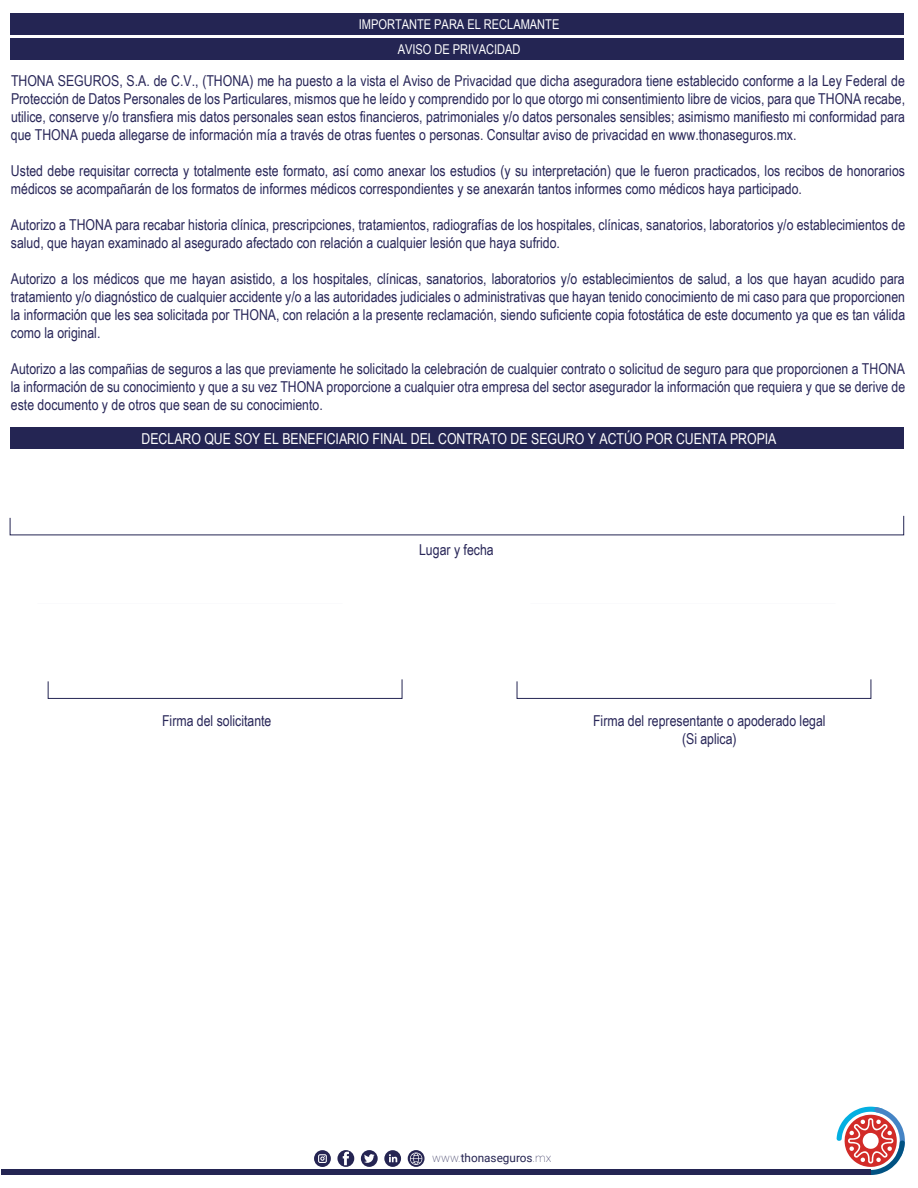
<style>
.page{position:relative;width:918px;height:1188px;background:#fff}
.page>*{position:absolute;margin:0;border:0;box-sizing:border-box;transform-origin:0 0}
.t1{font:15px/18px "Arial Narrow";color:#282658;text-align:justify}
.t2{font:15px "Arial Narrow";color:#fff}
.t3{font:13.5px/25px "Arial Narrow";color:#fff;text-align:center}
.t4{font:11.7px "Roboto";color:#252452}
.s1{font-weight:100}
</style>
<div class="page">
<div style="left:10px;top:13px;width:894px;height:22px;background:#242553"></div>
<div style="left:10px;top:427px;width:894px;height:22px;background:#242553"></div>
<div style="left:10px;top:38px;width:894px;height:22px;background:#242553"></div>
<svg style="left:48px;top:679px;width:354px;height:20px"></svg>
<svg style="left:10px;top:515px;width:894px;height:20px"></svg>
<svg style="left:517px;top:679px;width:354px;height:20px"></svg>
<svg style="left:337px;top:1150px;width:17px;height:17px"></svg>
<svg style="left:361px;top:1150px;width:17px;height:17px"></svg>
<svg style="left:384px;top:1150px;width:17px;height:17px"></svg>
<svg style="left:408px;top:1150px;width:17px;height:17px"></svg>
<div style="left:314px;top:1150px;width:17px;height:17px;background:#252452;border-radius:50%"></div>
<svg style="left:318px;top:1154px;width:9px;height:9px"></svg>
<div style="left:1px;top:1170px;width:870px;height:5px;background:#242553"></div>
<svg style="left:837px;top:1107px;width:68px;height:68px"></svg>
<p class="t3" style="left:359px;top:11px;width:202px">IMPORTANTE PARA EL RECLAMANTE<br>AVISO DE PRIVACIDAD</p>
<p class="t1" style="left:11px;top:71px;width:896px">THONA SEGUROS, S.A. de C.V., (THONA) me ha puesto a la vista el Aviso de Privacidad que dicha aseguradora tiene establecido conforme a la Ley Federal de Protección de Datos Personales de los Particulares, mismos que he leído y comprendido por lo que otorgo mi consentimiento libre de vicios, para que THONA recabe, utilice, conserve y/o transfiera mis datos personales sean estos financieros, patrimoniales y/o datos personales sensibles; asimismo manifiesto mi conformidad para que THONA pueda allegarse de información mía a través de otras fuentes o personas. Consultar aviso de privacidad en www.thonaseguros.mx.</p>
<p class="t1" style="left:11px;top:161px;width:896px">Usted debe requisitar correcta y totalmente este formato, así como anexar los estudios (y su interpretación) que le fueron practicados, los recibos de honorarios médicos se acompañarán de los formatos de informes médicos correspondientes y se anexarán tantos informes como médicos haya participado.</p>
<p class="t1" style="left:11px;top:215px;width:896px">Autorizo a THONA para recabar historia clínica, prescripciones, tratamientos, radiografías de los hospitales, clínicas, sanatorios, laboratorios y/o establecimientos de salud, que hayan examinado al asegurado afectado con relación a cualquier lesión que haya sufrido.</p>
<p class="t1" style="left:11px;top:269px;width:896px">Autorizo a los médicos que me hayan asistido, a los hospitales, clínicas, sanatorios, laboratorios y/o establecimientos de salud, a los que hayan acudido para tratamiento y/o diagnóstico de cualquier accidente y/o a las autoridades judiciales o administrativas que hayan tenido conocimiento de mi caso para que proporcionen la información que les sea solicitada por THONA, con relación a la presente reclamación, siendo suficiente copia fotostática de este documento ya que es tan válida como la original.</p>
<p class="t1" style="left:11px;top:359px;width:896px">Autorizo a las compañias de seguros a las que previamente he solicitado la celebración de cualquier contrato o solicitud de seguro para que proporcionen a THONA la información de su conocimiento y que a su vez THONA proporcione a cualquier otra empresa del sector asegurador la información que requiera y que se derive de este documento y de otros que sean de su conocimiento.</p>
<p class="t2" style="left:142px;top:428px;width:636px">DECLARO QUE SOY EL BENEFICIARIO FINAL DEL CONTRATO DE SEGURO Y ACTÚO POR CUENTA PROPIA</p>
<p class="t1" style="left:162px;top:712px;width:111px">Firma del solicitante</p>
<p class="t1" style="left:419px;top:540px;width:76px">Lugar y fecha</p>
<p class="t1" style="left:593px;top:712px;width:234px;text-align:center">Firma del representante o apoderado legal (Si aplica)</p>
<p class="t4" style="left:432px;top:1150px;width:121px"><span class="s1">www.</span>thonaseguros<span class="s1">.mx</span></p>
</div>
